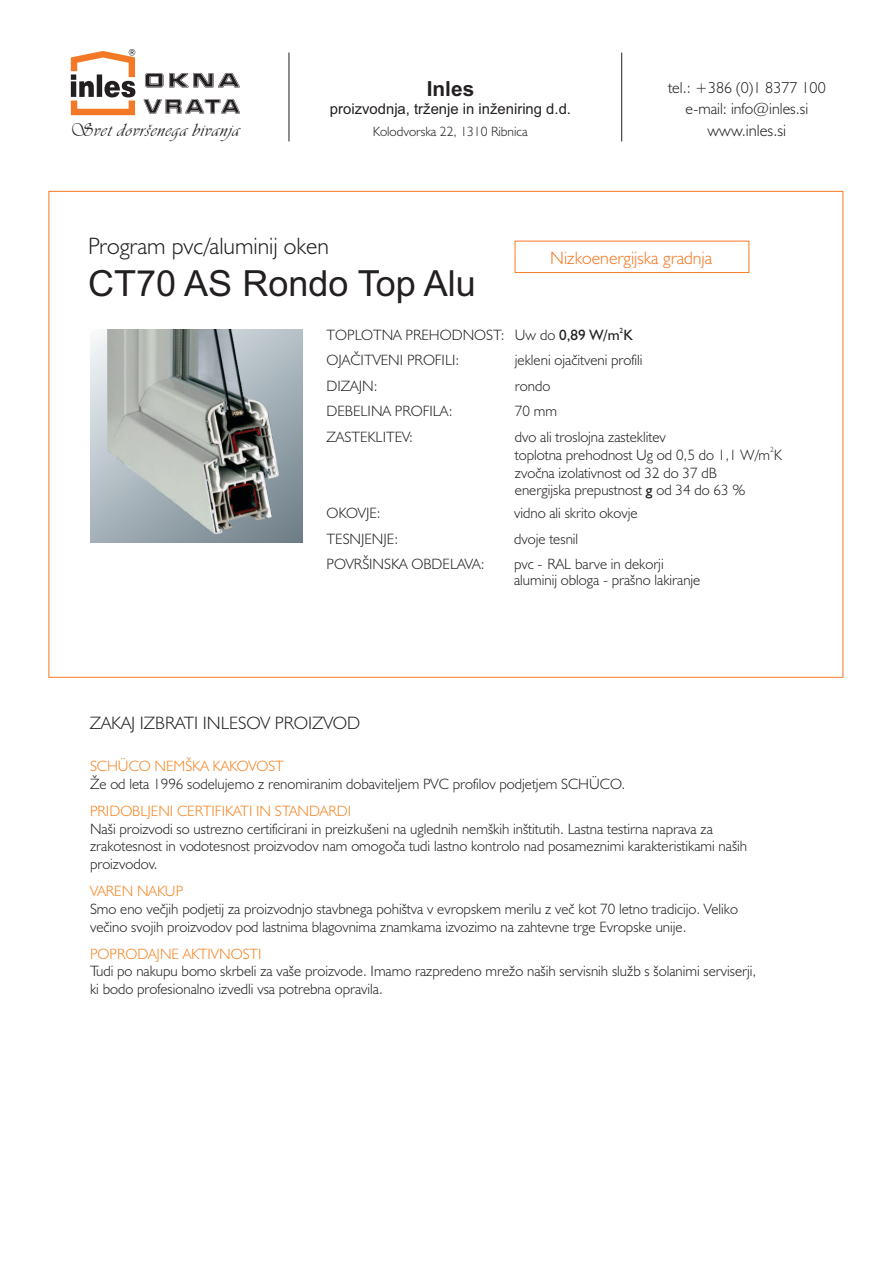
<style>
.page{position:relative;width:893px;height:1263px;background:#fff}
.page>*{position:absolute;margin:0;border:0;box-sizing:border-box;transform-origin:0 0}
.t1{font:36px "Arial";color:#231f20}
.t2{font:300 23.85px "Humanist 521 BT";color:#231f20}
.t3{font:700 20.85px "Arial";color:#231f20}
.t4{font:19.05px "Vivaldi D";letter-spacing:.05em;color:#231f20}
.t5{font:300 18px "Humanist 521 BT";color:#231f20}
.t6{font:300 18px "Humanist 521 BT";color:#f47926}
.t7{font:300 16.5px "Humanist 521 BT";color:#231f20}
.t8{font:300 15.9px/21.5px "Humanist 521 BT";color:#231f20;text-align:center}
.t9{font:300 15px/17.9px "Humanist 521 BT";color:#231f20}
.t10{font:300 15px "Humanist 521 BT";color:#f5821f}
.t11{font:15px "Humanist 521 BT";color:#231f20}
.t12{font:14.85px "Arial";color:#231f20}
.t13{font:300 13.5px "Humanist 521 BT";color:#231f20}
.t14{font:300 7.5px "Humanist 521 BT";color:#231f20}
.t15{font:7.5px "Humanist 521 BT";color:#231f20}
.s1{font-weight:300}
.s2{font-weight:400}
</style>
<div class="page">
<div style="left:515px;top:241px;width:234px;height:32px;border:1px solid #f47926"></div>
<hr style="left:289px;top:53px;width:1px;height:88px;background:#231f20">
<hr style="left:621px;top:53px;width:1px;height:88px;background:#231f20">
<svg style="left:71px;top:49px;width:64px;height:66px"></svg>
<svg style="left:144px;top:99px;width:96px;height:15px"></svg>
<svg style="left:145px;top:73px;width:95px;height:15px"></svg>
<svg style="left:90px;top:330px;width:213px;height:212px;background:#a5b1b8"></svg>
<img style="left:107px;top:330px;width:171px;height:203px">
<h3 class="t3" style="left:427px;top:81px;width:49px">Inles</h3>
<p class="t12" style="left:330px;top:104px;width:243px">proizvodnja, trženje in inženiring d.d.</p>
<p class="t8" style="left:668px;top:78px;width:159px">tel.: +386 (0)1 8377 100 e-mail: info@inles.si</p>
<p class="t4" style="left:70px;top:122px;width:171px">Svet dovršenega bivanja</p>
<p class="t7" style="left:707px;top:124px;width:80px">www.inles.si</p>
<p class="t13" style="left:373px;top:126px;width:156px">Kolodvorska 22, 1310 Ribnica</p>
<h2 class="t2" style="left:88px;top:236px;width:242px">Program pvc/aluminij oken</h2>
<h1 class="t1" style="left:88px;top:270px;width:389px">CT70 AS Rondo Top Alu</h1>
<p class="t9" style="left:327px;top:327px;width:180px">TOPLOTNA PREHODNOST:</p>
<p class="t9" style="left:327px;top:349px;width:134px;line-height:25.5px">OJAČITVENI PROFILI:<br>DIZAJN:</p>
<p class="t9" style="left:327px;top:403px;width:127px">DEBELINA PROFILA:</p>
<p class="t9" style="left:327px;top:429px;width:88px">ZASTEKLITEV:</p>
<p class="t6" style="left:550px;top:250px;width:164px">Nizkoenergijska gradnja</p>
<p class="t15" style="left:620px;top:327px;width:5px">2</p>
<p class="t11" style="left:515px;top:329px;width:119px"><span class="s1">Uw do</span> 0,89 W/m K</p>
<p class="t9" style="left:515px;top:349px;width:129px;line-height:25.5px">jekleni ojačitveni profili rondo</p>
<p class="t9" style="left:515px;top:403px;width:44px">70 mm</p>
<p class="t9" style="left:515px;top:429px;width:152px">dvo ali troslojna zasteklitev</p>
<p class="t14" style="left:770px;top:446px;width:5px">2</p>
<p class="t9" style="left:515px;top:447px;width:269px">toplotna prehodnost Ug od 0,5 do 1,1 W/m K zvočna izolativnost od 32 do 37 dB<br>energijska prepustnost <span class="s2">g</span> od 34 do 63 %</p>
<p class="t9" style="left:327px;top:502px;width:73px;line-height:25.5px">OKOVJE:<br>TESNJENJE:</p>
<p class="t9" style="left:514px;top:502px;width:125px;line-height:25.5px">vidno ali skrito okovje dvoje tesnil</p>
<p class="t9" style="left:327px;top:556px;width:160px">POVRŠINSKA OBDELAVA:</p>
<p class="t9" style="left:514px;top:556px;width:151px">pvc - RAL barve in dekorji</p>
<p class="t9" style="left:514px;top:572px;width:188px">aluminij obloga - prašno lakiranje</p>
<p class="t5" style="left:90px;top:715px;width:272px">ZAKAJ IZBRATI INLESOV PROIZVOD</p>
<p class="t10" style="left:90px;top:760px;width:195px">SCHÜCO NEMŠKA KAKOVOST</p>
<p class="t9" style="left:90px;top:776px;width:537px">Že od leta 1996 sodelujemo z renomiranim dobaviteljem PVC profilov podjetjem SCHÜCO.</p>
<p class="t10" style="left:90px;top:804px;width:263px">PRIDOBLJENI CERTIFIKATI IN STANDARDI</p>
<p class="t9" style="left:90px;top:821px;width:659px">Naši proizvodi so ustrezno certificirani in preizkušeni na uglednih nemških inštitutih. Lastna testirna naprava za zrakotesnost in vodotesnost proizvodov nam omogoča tudi lastno kontrolo nad posameznimi karakteristikami naših proizvodov.</p>
<p class="t10" style="left:90px;top:885px;width:95px">VAREN NAKUP</p>
<p class="t9" style="left:90px;top:901px;width:649px">Smo eno večjih podjetij za proizvodnjo stavbnega pohištva v evropskem merilu z več kot 70 letno tradicijo. Veliko večino svojih proizvodov pod lastnima blagovnima znamkama izvozimo na zahtevne trge Evropske unije.</p>
<p class="t10" style="left:90px;top:947px;width:173px">POPRODAJNE AKTIVNOSTI</p>
<p class="t9" style="left:90px;top:964px;width:668px">Tudi po nakupu bomo skrbeli za vaše proizvode. Imamo razpredeno mrežo naših servisnih služb s šolanimi serviserji, ki bodo profesionalno izvedli vsa potrebna opravila.</p>
</div>
